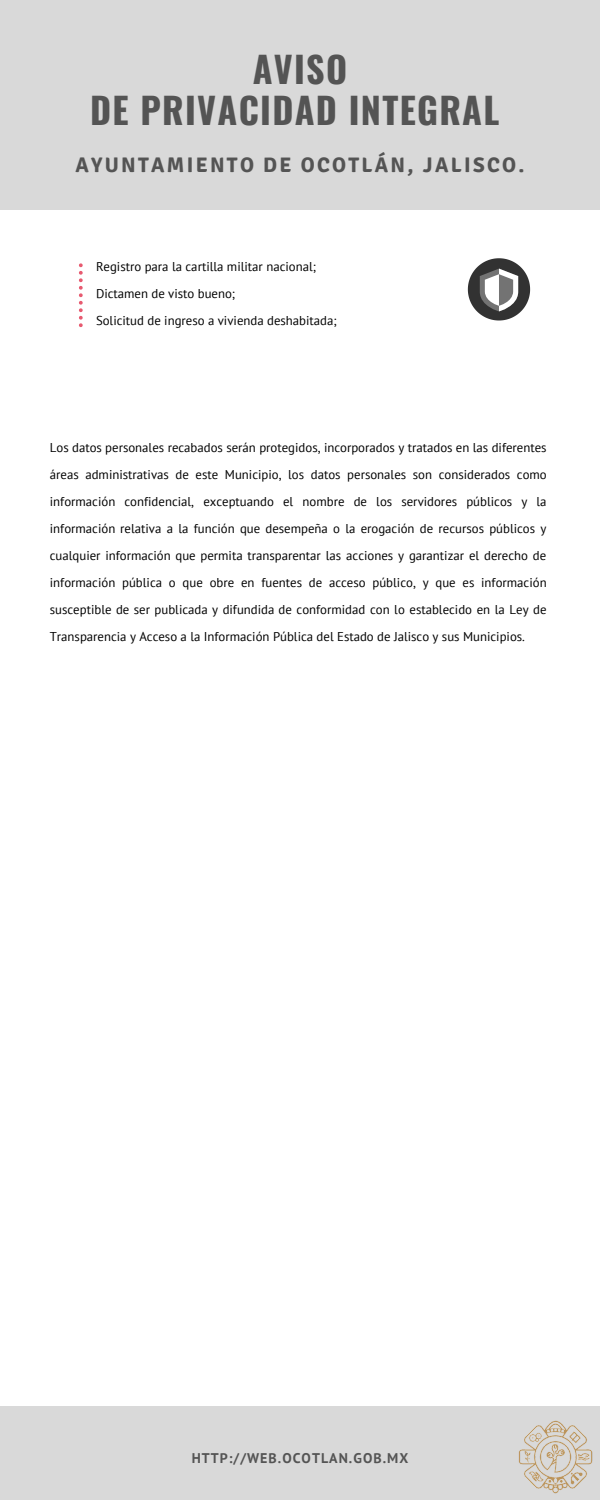
<style>
.page{position:relative;width:600px;height:1500px;background:#d9d9d9}
.page>*{position:absolute;margin:0;border:0;box-sizing:border-box;transform-origin:0 0}
.t1{font:700 36px "Oswald";letter-spacing:.035em;color:#545454}
.t2{font:700 21px "Signika";letter-spacing:.11em;color:#545454}
.t3{font:700 14px "PT Sans";letter-spacing:.075em;color:#545454}
.t4{font:12.8px/27px "PT Sans";color:#000;text-align:justify}
</style>
<div class="page">
<div style="left:0;top:210px;width:600px;height:1196px;background:#fff"></div>
<svg style="left:79px;top:263px;width:4px;height:64px"></svg>
<svg style="left:468px;top:258px;width:62px;height:62px"></svg>
<img style="left:518px;top:1420px;width:75px;height:74px">
<p class="t1" style="left:253px;top:41px;width:96px">AVISO</p>
<p class="t1" style="left:90px;top:82px;width:411px">DE PRIVACIDAD INTEGRAL</p>
<p class="t2" style="left:75px;top:153px;width:451px">AYUNTAMIENTO DE OCOTLÁN, JALISCO.</p>
<p class="t4" style="left:96px;top:253px;width:222px">Registro para la cartilla militar nacional;</p>
<p class="t4" style="left:96px;top:280px;width:141px">Dictamen de visto bueno;</p>
<p class="t4" style="left:96px;top:307px;width:242px">Solicitud de ingreso a vivienda deshabitada;</p>
<p class="t4" style="left:50px;top:434px;width:498px">Los datos personales recabados serán protegidos, incorporados y tratados en las diferentes áreas administrativas de este Municipio, los datos personales son considerados como información confidencial, exceptuando el nombre de los servidores públicos y la información relativa a la función que desempeña o la erogación de recursos públicos y cualquier información que permita transparentar las acciones y garantizar el derecho de información pública o que obre en fuentes de acceso público, y que es información susceptible de ser publicada y difundida de conformidad con lo establecido en la Ley de Transparencia y Acceso a la Información Pública del Estado de Jalisco y sus Municipios.</p>
<p class="t3" style="left:192px;top:1448px;width:218px">HTTP://WEB.OCOTLAN.GOB.MX</p>
</div>
